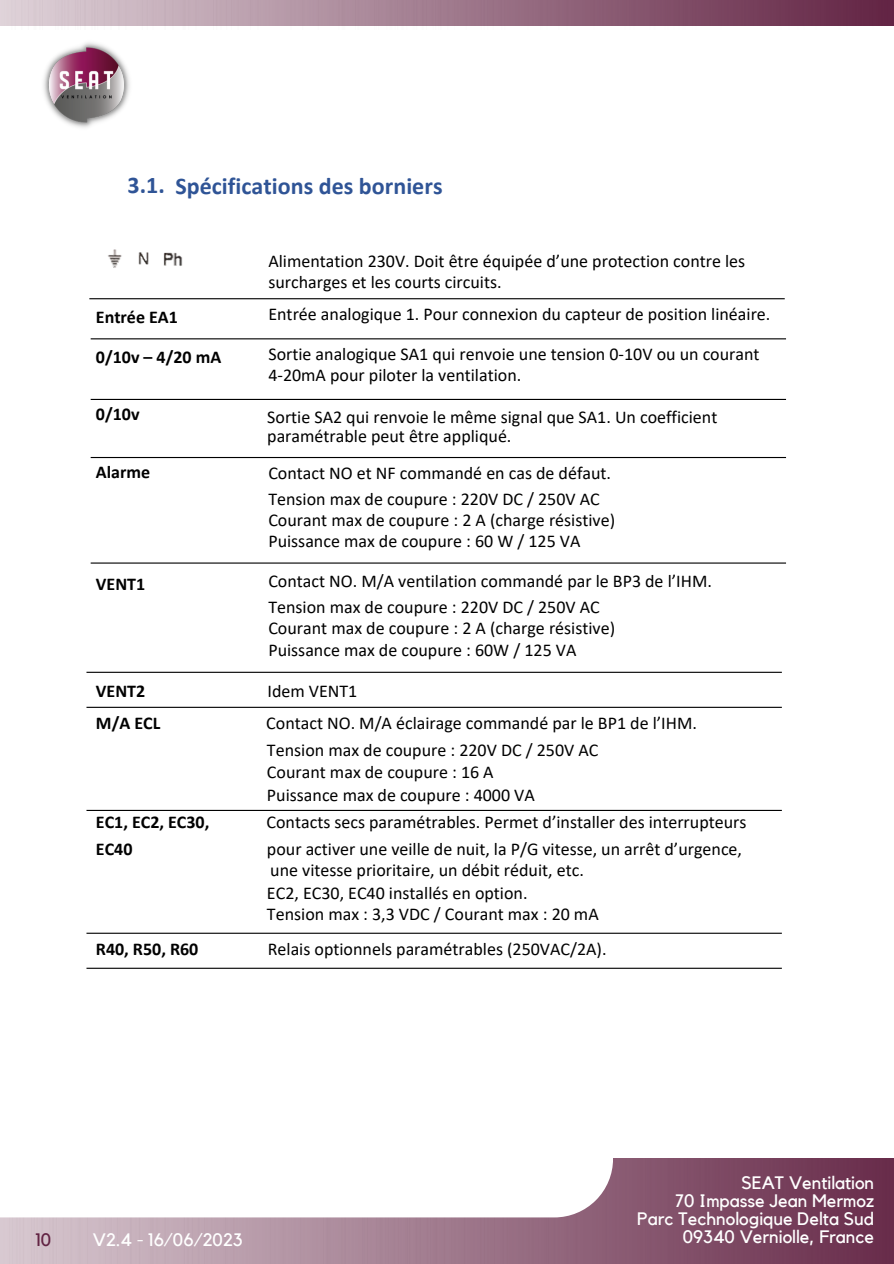
<style>
.page{position:relative;width:894px;height:1264px;background:#fff}
.page>*{position:absolute;margin:0;border:0;box-sizing:border-box;transform-origin:0 0}
.t1{font:700 24px "Calibri";letter-spacing:.005em;color:#2f5496}
.t2{font:18px/21px "Calibri";color:#000}
.t3{font:18px "Kollektif";color:#fff}
.t4{font:700 18px/39.3px "Calibri";color:#000}
.t5{font:18px "Kollektif";color:#622343}
</style>
<div class="page">
<img style="left:0;top:1158px;width:893px;height:105px">
<div style="left:0;top:1100px;width:613px;height:117px;background:#fff"></div>
<img style="left:43px;top:42px;width:87px;height:86px">
<img style="left:0;top:0;width:893px;height:26px">
<img style="left:108px;top:249px;width:75px;height:19px">
<hr style="left:89px;top:298px;width:695px;height:1px;background:#000">
<hr style="left:91px;top:338px;width:694px;height:1px;background:#000">
<hr style="left:91px;top:399px;width:694px;height:1px;background:#000">
<hr style="left:91px;top:457px;width:694px;height:1px;background:#000">
<hr style="left:91px;top:562px;width:694px;height:1px;background:#000">
<hr style="left:86px;top:671px;width:695px;height:2px;background:#000">
<hr style="left:86px;top:706px;width:695px;height:2px;background:#000">
<hr style="left:86px;top:809px;width:695px;height:2px;background:#000">
<hr style="left:86px;top:932px;width:695px;height:1px;background:#000">
<hr style="left:86px;top:967px;width:695px;height:1px;background:#000">
<p class="t1" style="left:127px;top:176px;width:316px">3.1. Spécifications des borniers</p>
<p class="t4" style="left:96px;top:299px;width:127px">Entrée EA1<br>0/10v – 4/20 mA</p>
<p class="t4" style="left:96px;top:396px;width:45px">0/10v</p>
<p class="t4" style="left:96px;top:453px;width:56px">Alarme</p>
<p class="t4" style="left:96px;top:566px;width:51px">VENT1</p>
<p class="t2" style="left:268px;top:252px;width:478px">Alimentation 230V. Doit être équipée d’une protection contre les surcharges et les courts circuits.</p>
<p class="t2" style="left:268px;top:305px;width:503px">Entrée analogique 1. Pour connexion du capteur de position linéaire.</p>
<p class="t2" style="left:268px;top:345px;width:492px">Sortie analogique SA1 qui renvoie une tension 0-10V ou un courant</p>
<p class="t2" style="left:268px;top:366px;width:254px">4-20mA pour piloter la ventilation.</p>
<p class="t2" style="left:267px;top:408px;width:451px">Sortie SA2 qui renvoie le même signal que SA1. Un coefficient</p>
<p class="t2" style="left:267px;top:427px;width:246px">paramétrable peut être appliqué.</p>
<p class="t2" style="left:268px;top:464px;width:344px">Contact NO et NF commandé en cas de défaut.</p>
<p class="t2" style="left:268px;top:490px;width:333px">Tension max de coupure : 220V DC / 250V AC</p>
<h4 class="t2" style="left:268px;top:511px;width:348px">Courant max de coupure : 2 A (charge résistive)</h4>
<h4 class="t2" style="left:268px;top:532px;width:313px">Puissance max de coupure : 60 W / 125 VA</h4>
<p class="t2" style="left:268px;top:572px;width:445px">Contact NO. M/A ventilation commandé par le BP3 de l’IHM.</p>
<p class="t2" style="left:268px;top:598px;width:333px">Tension max de coupure : 220V DC / 250V AC</p>
<h4 class="t2" style="left:268px;top:619px;width:348px">Courant max de coupure : 2 A (charge résistive)</h4>
<h2 class="t2" style="left:268px;top:641px;width:309px">Puissance max de coupure : 60W / 125 VA</h2>
<p class="t4" style="left:96px;top:673px;width:51px">VENT2</p>
<p class="t2" style="left:267px;top:682px;width:91px">Idem VENT1</p>
<p class="t4" style="left:96px;top:705px;width:66px">M/A ECL</p>
<p class="t2" style="left:266px;top:714px;width:432px">Contact NO. M/A éclairage commandé par le BP1 de l’IHM.</p>
<p class="t2" style="left:267px;top:741px;width:333px">Tension max de coupure : 220V DC / 250V AC</p>
<p class="t2" style="left:267px;top:763px;width:228px">Courant max de coupure : 16 A</p>
<p class="t2" style="left:267px;top:785px;width:269px">Puissance max de coupure : 4000 VA</p>
<p class="t4" style="left:96px;top:803px;width:115px">EC1, EC2, EC30,</p>
<p class="t2" style="left:266px;top:812px;width:481px">Contacts secs paramétrables. Permet d’installer des interrupteurs</p>
<p class="t4" style="left:96px;top:830px;width:38px">EC40</p>
<p class="t2" style="left:267px;top:839px;width:476px">pour activer une veille de nuit, la P/G vitesse, un arrêt d’urgence,</p>
<p class="t2" style="left:270px;top:861px;width:315px">une vitesse prioritaire, un débit réduit, etc.</p>
<h3 class="t2" style="left:267px;top:883px;width:262px">EC2, EC30, EC40 installés en option.</h3>
<p class="t2" style="left:267px;top:905px;width:333px">Tension max : 3,3 VDC / Courant max : 20 mA</p>
<p class="t4" style="left:96px;top:931px;width:104px">R40, R50, R60</p>
<p class="t2" style="left:268px;top:940px;width:340px">Relais optionnels paramétrables (250VAC/2A).</p>
<p class="t5" style="left:36px;top:1231px;width:17px">10</p>
<h1 class="t3" style="left:741px;top:1174px;width:134px">SEAT Ventilation</h1>
<h1 class="t3" style="left:675px;top:1192px;width:200px">70 Impasse Jean Mermoz</h1>
<p class="t3" style="left:637px;top:1210px;width:238px">Parc Technologique Delta Sud</p>
<p class="t3" style="left:93px;top:1231px;width:151px">V2.4 - 16/06/2023</p>
<p class="t3" style="left:682px;top:1228px;width:193px">09340 Verniolle, France</p>
</div>
